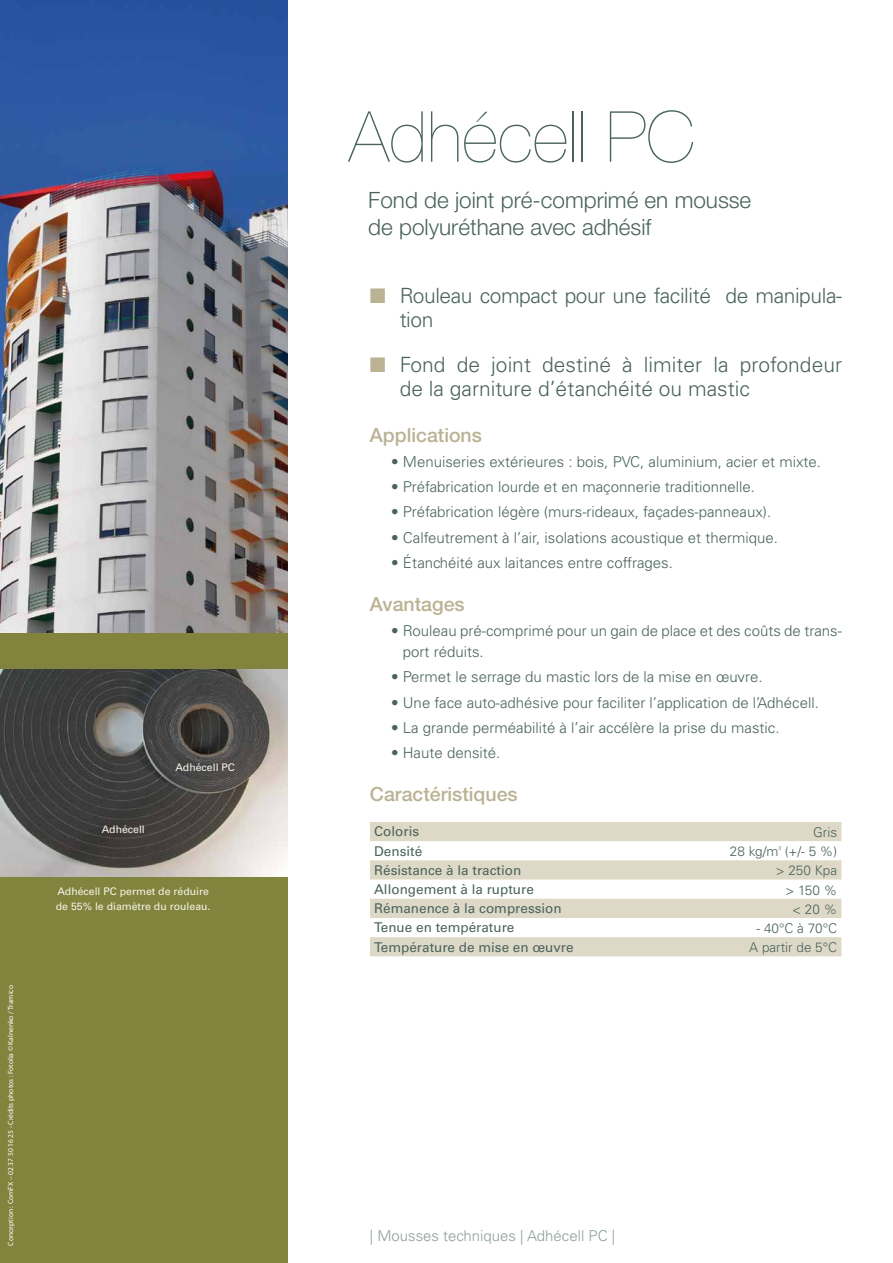
<style>
.page{position:relative;width:893px;height:1263px;background:#fff}
.page>*{position:absolute;margin:0;border:0;box-sizing:border-box;transform-origin:0 0}
.t1{font:200 70.5px "Helvetica Neue LT";color:#4a635d}
.t2{font:300 22.5px/27px "Helvetica Neue LT";color:#4a635d}
.t3{font:300 21px/24px "Univers LT";color:#4a635d}
.t4{font:300 21px/24px "Univers LT";letter-spacing:-.02em;color:#4a635d}
.t5{font:500 19.5px "Helvetica Neue LT";color:#bbb293}
.t6{font:300 15px/21px "Univers LT";color:#4a635d}
.t7{font:300 15px "Univers LT";color:#8da09b}
.t8{font:13.5px "Univers LT";color:#4a635d}
.t9{font:300 13.5px "Univers LT";color:#4a635d}
.t10{font:10.5px/15px "Univers LT";color:#f6f5ec}
.t11{font:7.5px "Myriad Pro";color:#fff}
.s1{color:#bbb293}
</style>
<div class="page">
<div style="left:0;top:0;width:288px;height:1263px;background:#82833c"></div>
<img style="left:0;top:0;width:288px;height:632px">
<svg style="left:370px;top:822px;width:471px;height:134px;fill:#ded9c7"></svg>
<img style="left:0;top:670px;width:288px;height:206px">
<p class="t11" style="left:6px;top:1245px;width:262px;rotate:-90deg">Conception : ComFX – 02 37 50 16 25 - Crédits photos : Fotolia © Kalnenko / Tramico</p>
<p class="t10" style="left:102px;top:822px;width:45px">Adhécell</p>
<p class="t10" style="left:175px;top:760px;width:61px">Adhécell PC</p>
<p class="t10" style="left:56px;top:884px;width:156px">Adhécell PC permet de réduire de 55% le diamètre du rouleau.</p>
<h1 class="t1" style="left:349px;top:96px;width:348px">Adhécell PC</h1>
<h2 class="t2" style="left:368px;top:186px;width:384px">Fond de joint pré-comprimé en mousse de polyuréthane avec adhésif</h2>
<h3 class="t4" style="left:400px;top:284px;width:444px;text-indent:-30px"><span class="s1">■</span> Rouleau compact pour une facilité de manipula&shy;tion</h3>
<h3 class="t3" style="left:400px;top:353px;width:444px;text-indent:-30px"><span class="s1">■</span> Fond de joint destiné à limiter la profondeur de la garniture d’étanchéité ou mastic</h3>
<h3 class="t5" style="left:370px;top:423px;width:113px">Applications</h3>
<p class="t6" style="left:391px;top:451px;width:431px">• Menuiseries extérieures : bois, PVC, aluminium, acier et mixte.</p>
<p class="t6" style="left:391px;top:476px;width:365px">• Préfabrication lourde et en maçonnerie traditionnelle.</p>
<p class="t6" style="left:391px;top:501px;width:382px">• Préfabrication légère (murs-rideaux, façades-panneaux).</p>
<p class="t6" style="left:391px;top:527px;width:388px">• Calfeutrement à l’air, isolations acoustique et thermique.</p>
<p class="t6" style="left:391px;top:552px;width:283px">• Étanchéité aux laitances entre coffrages.</p>
<h3 class="t5" style="left:370px;top:592px;width:96px">Avantages</h3>
<p class="t6" style="left:403px;top:620px;width:441px;text-indent:-12px">• Rouleau pré-comprimé pour un gain de place et des coûts de trans&shy;port réduits.</p>
<p class="t6" style="left:391px;top:666px;width:373px">• Permet le serrage du mastic lors de la mise en œuvre.</p>
<p class="t6" style="left:391px;top:692px;width:429px">• Une face auto-adhésive pour faciliter l’application de l’Adhécell.</p>
<p class="t6" style="left:391px;top:717px;width:390px">• La grande perméabilité à l’air accélère la prise du mastic.</p>
<p class="t6" style="left:391px;top:742px;width:111px">• Haute densité.</p>
<h3 class="t5" style="left:370px;top:782px;width:149px">Caractéristiques</h3>
<p class="t8" style="left:374px;top:823px;width:47px">Coloris</p>
<p class="t9" style="left:813px;top:824px;width:25px">Gris</p>
<p class="t8" style="left:374px;top:843px;width:50px">Densité</p>
<p class="t9" style="left:730px;top:843px;width:109px">28 kg/m<sup>³</sup> (+/- 5 %)</p>
<p class="t8" style="left:374px;top:862px;width:149px">Résistance à la traction</p>
<p class="t9" style="left:776px;top:862px;width:63px">&gt; 250 Kpa</p>
<p class="t8" style="left:374px;top:881px;width:161px">Allongement à la rupture</p>
<p class="t9" style="left:785px;top:881px;width:53px">&gt; 150 %</p>
<p class="t8" style="left:374px;top:900px;width:189px">Rémanence à la compression</p>
<p class="t9" style="left:792px;top:901px;width:46px">&lt;20%</p>
<p class="t8" style="left:374px;top:919px;width:142px">Tenue en température</p>
<p class="t9" style="left:757px;top:920px;width:82px">- 40°C à 70°C</p>
<p class="t8" style="left:374px;top:939px;width:201px">Température de mise en œuvre</p>
<p class="t9" style="left:749px;top:939px;width:89px">A partir de 5°C</p>
<p class="t7" style="left:370px;top:1226px;width:247px">| Mousses techniques | Adhécell PC |</p>
</div>
